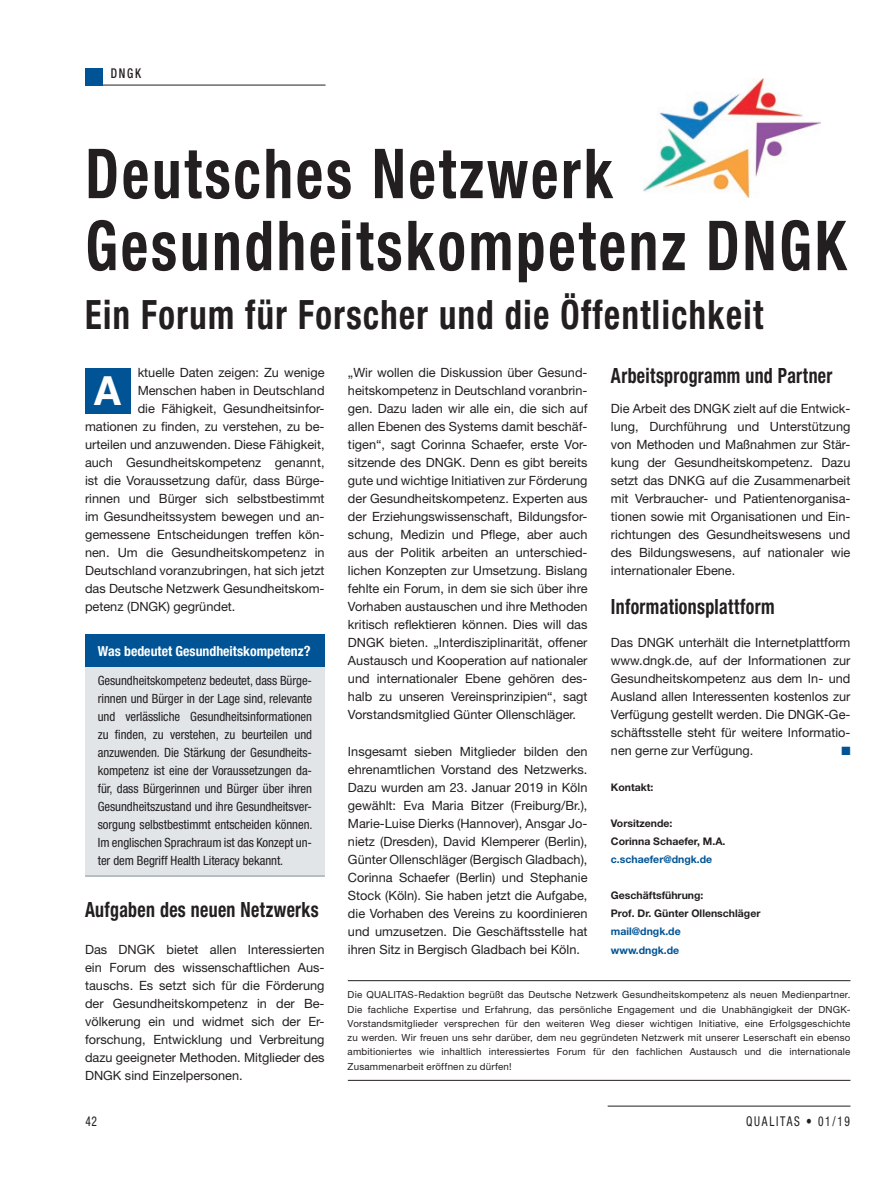
<style>
.page{position:relative;width:893px;height:1191px;background:#fff}
.page>*{position:absolute;margin:0;border:0;box-sizing:border-box;transform-origin:0 0}
.t1{font:700 condensed 69px/72px "Helvetica Neue LT Std";letter-spacing:.05em;color:#231f20;scale:.85 1}
.t2{font:700 condensed 40.5px "Helvetica Neue LT Std";letter-spacing:.04em;color:#231f20;scale:.85 1}
.t3{font:700 40.05px "Helvetica";color:#fff}
.t4{font:700 condensed 21px "Helvetica Neue LT Std";letter-spacing:.02em;color:#231f20;scale:.85 1}
.t5{font:700 condensed 13.8px "Helvetica Neue LT Std";color:#fff}
.t6{font:condensed 13.5px "Helvetica Neue LT Std";letter-spacing:.15em;color:#231f20;scale:.85 1}
.t7{font:500 condensed 13.5px "Helvetica Neue LT Std";color:#231f20;scale:.85 1}
.t8{font:12.75px/18px "Helvetica Neue LT Std";color:#231f20;text-align:justify}
.t9{font:condensed 12.75px/18px "Helvetica Neue LT Std";letter-spacing:-.005em;color:#231f20;text-align:justify}
.t10{font:12px "Zapf Dingbats ITC";color:#005495}
.t11{font:700 10.5px/18px "Helvetica Neue LT Std";color:#231f20}
.t12{font:700 10.5px/18px "Helvetica Neue LT Std";color:#005495}
.t13{font:9.75px/14.2px "Helvetica Neue LT Std";letter-spacing:.02em;color:#231f20;text-align:justify}
.s1{font-size:14.25px}
</style>
<div class="page">
<hr style="left:85px;top:85px;width:241px;height:1px;background:#231f20">
<div style="left:85px;top:68px;width:17px;height:17px;background:#005495"></div>
<hr style="left:608px;top:1105px;width:242px;height:1px;background:#231f20">
<div style="left:85px;top:634px;width:240px;height:33px;background:#005495"></div>
<div style="left:85px;top:667px;width:240px;height:209px;background:#e1e5e8"></div>
<hr style="left:85px;top:875px;width:240px;height:1px;background:#a4aeb6">
<div style="left:85px;top:368px;width:45px;height:45px;background:#005495"></div>
<hr style="left:348px;top:980px;width:502px;height:1px;background:#231f20">
<hr style="left:348px;top:1080px;width:502px;height:1px;background:#231f20">
<img style="left:643px;top:78px;width:177px;height:120px">
<p class="t7" style="left:111px;top:65px;width:37px">DNGK</p>
<h1 class="t1" style="left:85px;top:137px;width:897px">Deutsches Netzwerk<br>Gesundheitskompetenz DNGK</h1>
<h2 class="t2" style="left:85px;top:290px;width:799px">Ein Forum für Forscher und die Öffentlichkeit</h2>
<p class="t8" style="left:138px;top:363px;width:188px">ktuelle Daten zeigen: Zu wenige</p>
<p class="t8" style="left:138px;top:381px;width:188px">Menschen haben in Deutschland</p>
<p class="t8" style="left:138px;top:399px;width:188px">die Fähigkeit, Gesundheitsinfor-</p>
<p class="t8" style="left:85px;top:417px;width:241px">mationen zu finden, zu verstehen, zu be-</p>
<p class="t8" style="left:85px;top:435px;width:241px">urteilen und anzuwenden. Diese Fähigkeit,</p>
<p class="t8" style="left:85px;top:453px;width:241px">auch Gesundheitskompetenz genannt,</p>
<p class="t8" style="left:85px;top:471px;width:241px">ist die Voraussetzung dafür, dass Bürge-</p>
<p class="t8" style="left:85px;top:489px;width:241px">rinnen und Bürger sich selbstbestimmt</p>
<p class="t8" style="left:85px;top:507px;width:241px">im Gesundheitssystem bewegen und an-</p>
<p class="t8" style="left:85px;top:525px;width:241px">gemessene Entscheidungen treffen kön-</p>
<p class="t8" style="left:85px;top:543px;width:241px">nen. Um die Gesundheitskompetenz in</p>
<p class="t8" style="left:85px;top:561px;width:241px">Deutschland voranzubringen, hat sich jetzt</p>
<p class="t8" style="left:85px;top:579px;width:241px">das Deutsche Netzwerk Gesundheitskom-</p>
<p class="t8" style="left:85px;top:597px;width:152px">petenz (DNGK) gegründet.</p>
<h3 class="t3" style="left:93px;top:366px;width:30px">A</h3>
<p class="t5" style="left:98px;top:642px;width:214px">Was bedeutet Gesundheitskompetenz<span class="s1">?</span></p>
<p class="t9" style="left:98px;top:671px;width:216px">Gesundheitskompetenz bedeutet, dass Bürge&shy;rinnen und Bürger in der Lage sind, relevante und verlässliche Gesundheitsinformationen zu finden, zu verstehen, zu beurteilen und anzuwenden. Die Stärkung der Gesundheits&shy;kompetenz ist eine der Voraussetzungen da&shy;für, dass Bürgerinnen und Bürger über ihren Gesundheitszustand und ihre Gesundheitsver&shy;sorgung selbstbestimmt entscheiden können.<br>Im englischen Sprachraum ist das Konzept un&shy;ter dem Begriff Health Literacy bekannt.</p>
<h3 class="t4" style="left:85px;top:896px;width:276px">Aufgaben des neuen Netzwerks</h3>
<p class="t8" style="left:85px;top:939px;width:241px">Das DNGK bietet allen Interessierten ein Forum des wissenschaftlichen Aus&shy;tauschs. Es setzt sich für die Förderung der Gesundheitskompetenz in der Be&shy;völkerung ein und widmet sich der Er&shy;forschung, Entwicklung und Verbreitung dazu geeigneter Methoden. Mitglieder des DNGK sind Einzelpersonen.</p>
<p class="t8" style="left:348px;top:363px;width:241px">„Wir wollen die Diskussion über Gesund&shy;heitskompetenz in Deutschland voranbrin&shy;gen. Dazu laden wir alle ein, die sich auf allen Ebenen des Systems damit beschäf&shy;tigen“, sagt Corinna Schaefer, erste Vor&shy;sitzende des DNGK. Denn es gibt bereits gute und wichtige Initiativen zur Förderung der Gesundheitskompetenz. Experten aus der Erziehungswissenschaft, Bildungsfor&shy;schung, Medizin und Pflege, aber auch aus der Politik arbeiten an unterschied&shy;lichen Konzepten zur Umsetzung. Bislang fehlte ein Forum, in dem sie sich über ihre Vorhaben austauschen und ihre Methoden kritisch reflektieren können. Dies will das DNGK bieten. „Interdisziplinarität, offener Austausch und Kooperation auf nationaler und internationaler Ebene gehören des&shy;halb zu unseren Vereinsprinzipien“, sagt Vorstandsmitglied Günter Ollenschläger.</p>
<p class="t8" style="left:348px;top:742px;width:241px">Insgesamt sieben Mitglieder bilden den ehrenamtlichen Vorstand des Netzwerks.<br>Dazu wurden am 23. Januar 2019 in Köln gewählt: Eva Maria Bitzer (Freiburg/Br.), Marie-Luise Dierks (Hannover), Ansgar Jo&shy;nietz (Dresden), David Klemperer (Berlin), Günter Ollenschläger (Bergisch Gladbach), Corinna Schaefer (Berlin) und Stephanie Stock (Köln). Sie haben jetzt die Aufgabe, die Vorhaben des Vereins zu koordinieren und umzusetzen. Die Geschäftsstelle hat ihren Sitz in Bergisch Gladbach bei Köln.</p>
<h3 class="t4" style="left:611px;top:363px;width:262px">Arbeitsprogramm und Partner</h3>
<p class="t8" style="left:611px;top:399px;width:241px">Die Arbeit des DNGK zielt auf die Entwick&shy;lung, Durchführung und Unterstützung von Methoden und Maßnahmen zur Stär&shy;kung der Gesundheitskompetenz. Dazu setzt das DNKG auf die Zusammenarbeit mit Verbraucher- und Patientenorganisa&shy;tionen sowie mit Organisationen und Ein&shy;richtungen des Gesundheitswesens und des Bildungswesens, auf nationaler wie internationaler Ebene.</p>
<h3 class="t4" style="left:611px;top:594px;width:194px">Informationsplattform</h3>
<p class="t8" style="left:611px;top:633px;width:241px">Das DNGK unterhält die Internetplattform www.dngk.de, auf der Informationen zur Gesundheitskompetenz aus dem In- und Ausland allen Interessenten kostenlos zur Verfügung gestellt werden. Die DNGK-Ge&shy;schäftsstelle steht für weitere Informatio&shy;nen gerne zur Verfügung.</p>
<p class="t10" style="left:841px;top:745px;width:11px">■</p>
<p class="t11" style="left:611px;top:778px;width:44px">Kontakt:</p>
<p class="t11" style="left:611px;top:814px;width:116px">Vorsitzende:<br>Corinna Schaefer, M.A.</p>
<p class="t12" style="left:611px;top:850px;width:103px">c.schaefer@dngk.de</p>
<p class="t11" style="left:611px;top:886px;width:151px">Geschäftsführung:<br>Prof. Dr. Günter Ollenschläger</p>
<p class="t12" style="left:611px;top:922px;width:71px">mail@dngk.de www.dngk.de</p>
<p class="t13" style="left:348px;top:987px;width:504px">Die QUALITAS-Redaktion begrüßt das Deutsche Netzwerk Gesundheitskompetenz als neuen Medienpartner.<br>Die fachliche Expertise und Erfahrung, das persönliche Engagement und die Unabhängigkeit der DNGK-Vorstandsmitglieder versprechen für den weiteren Weg dieser wichtigen Initiative, eine Erfolgsgeschichte zu werden. Wir freuen uns sehr darüber, dem neu gegründeten Netzwerk mit unserer Leserschaft ein ebenso ambitioniertes wie inhaltlich interessiertes Forum für den fachlichen Austausch und die internationale Zusammenarbeit eröffnen zu dürfen!</p>
<p class="t6" style="left:85px;top:1113px;width:15px">42</p>
<p class="t6" style="left:746px;top:1113px;width:124px">QUALITAS • 01/19</p>
</div>
